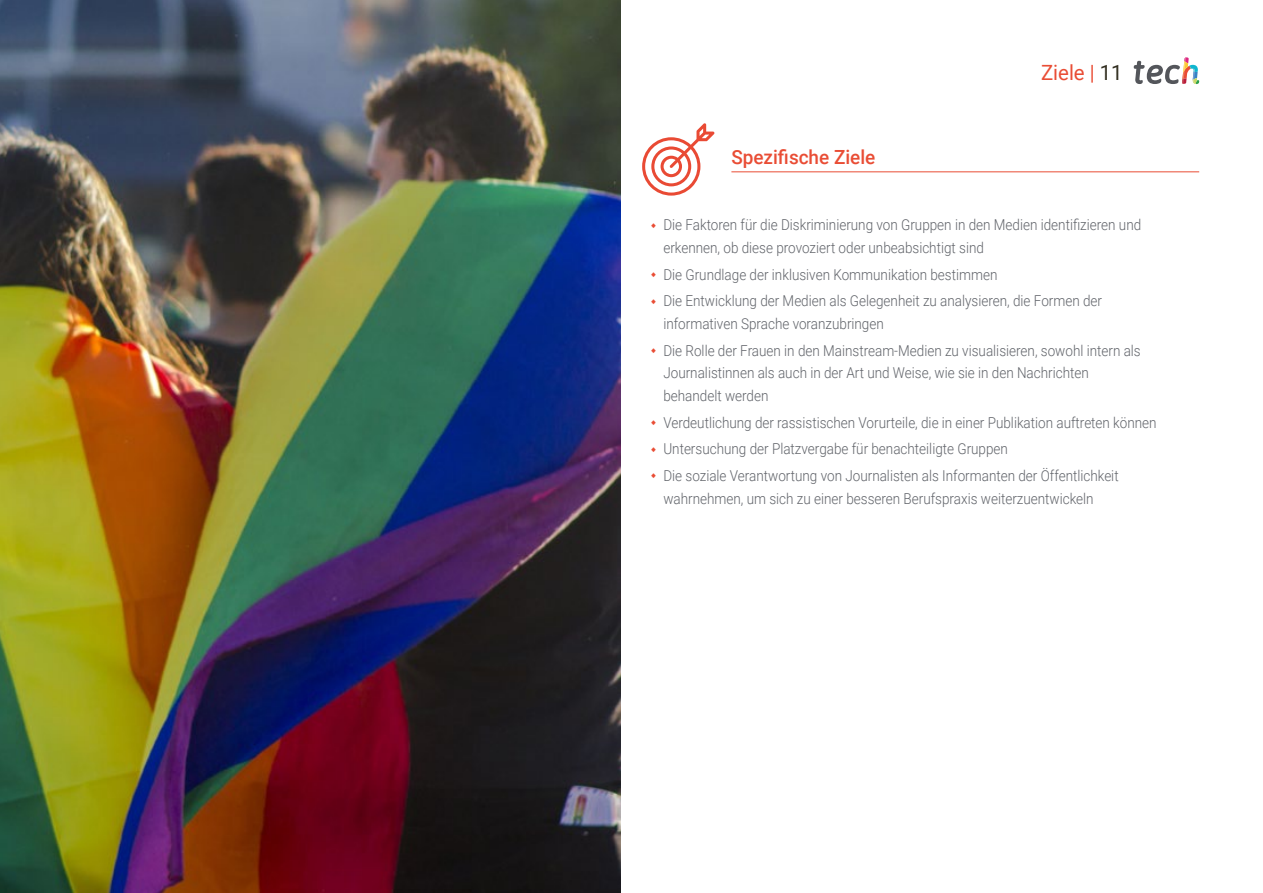
<style>
.page{position:relative;width:1263px;height:893px;background:#fff}
.page>*{position:absolute;margin:0;border:0;box-sizing:border-box;transform-origin:0 0}
.t1{font:21px "Roboto";color:#e94d35}
.t2{font:500 19.5px "Roboto";color:#e94d35}
.t3{font:300 15px/26.7px "Roboto";color:#61646a;scale:.9 1}
.s1{color:#312e20}
</style>
<div class="page">
<svg style="left:642px;top:123px;width:72px;height:73px"></svg>
<hr style="left:731px;top:171px;width:468px;height:1px;background:#e94d35">
<svg style="left:1134px;top:57px;width:65px;height:27px"></svg>
<img style="left:0;top:0;width:621px;height:893px">
<h2 class="t2" style="left:731px;top:143px;width:145px">Spezifische Ziele</h2>
<h1 class="t1" style="left:1041px;top:57px;width:83px">Ziele | <span class="s1">11</span></h1>
<p class="t3" style="left:663px;top:213px;width:532px;line-height:22.5px">Die Faktoren für die Diskriminierung von Gruppen in den Medien identifizieren und erkennen, ob diese provoziert oder unbeabsichtigt sind</p>
<p class="t3" style="left:663px;top:260px;width:489px">Die Grundlage der inklusiven Kommunikation bestimmen<br>Die Entwicklung der Medien als Gelegenheit zu analysieren, die Formen der</p>
<p class="t3" style="left:663px;top:310px;width:532px">informativen Sprache voranzubringen<br>Die Rolle der Frauen in den Mainstream-Medien zu visualisieren, sowohl intern als</p>
<p class="t3" style="left:663px;top:361px;width:474px;line-height:22.5px">Journalistinnen als auch in der Art und Weise, wie sie in den Nachrichten behandelt werden</p>
<p class="t3" style="left:663px;top:408px;width:550px">Verdeutlichung der rassistischen Vorurteile, die in einer Publikation auftreten können<br>Untersuchung der Platzvergabe für benachteiligte Gruppen<br>Die soziale Verantwortung von Journalisten als Informanten der Öffentlichkeit</p>
<p class="t3" style="left:663px;top:484px;width:480px">wahrnehmen, um sich zu einer besseren Berufspraxis weiterzuentwickeln</p>
</div>
